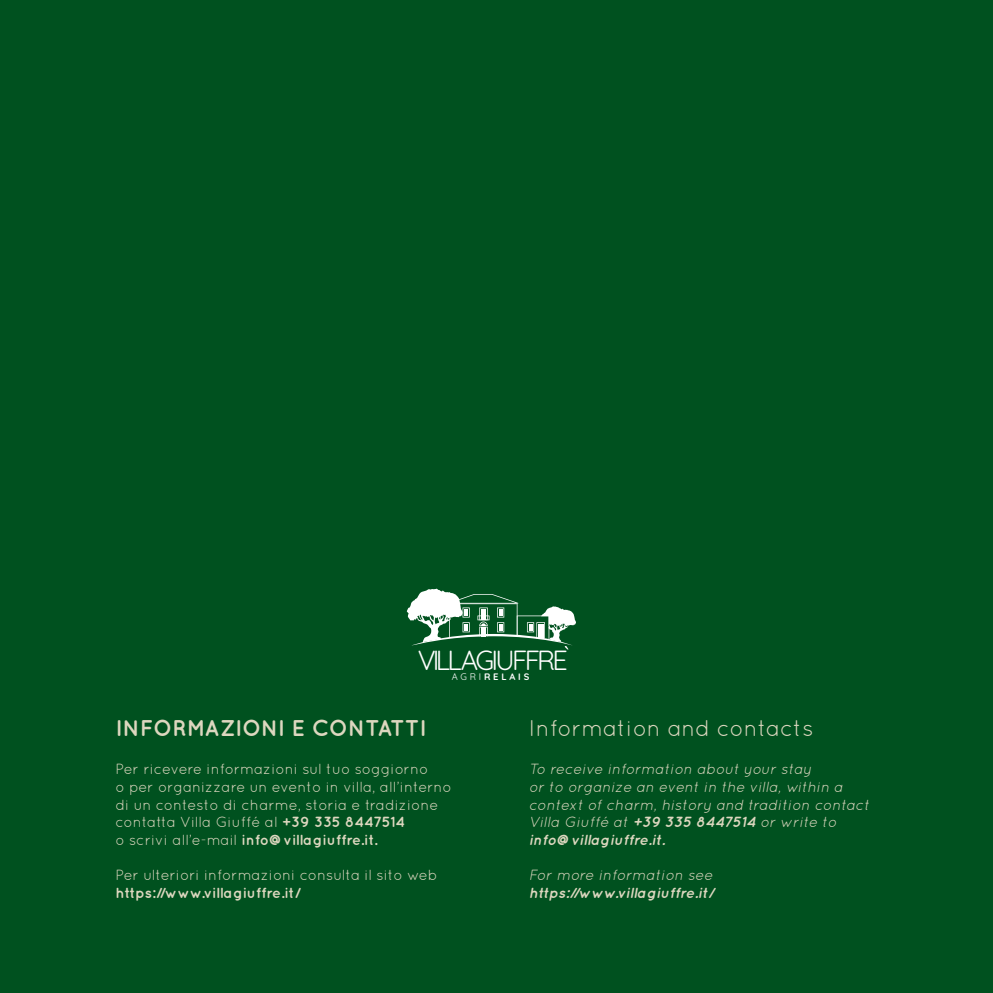
<style>
.page{position:relative;width:993px;height:993px;background:#fff}
.page>*{position:absolute;margin:0;border:0;box-sizing:border-box;transform-origin:0 0}
.t1{font:26.95px "Quicksand";letter-spacing:-.1em;color:#fff}
.t2{font:22.75px "Quicksand";color:#ddd7bf}
.t3{font:700 22.75px "Quicksand";letter-spacing:-.005em;color:#ddd7bf}
.t4{font:14.7px/17.7px "Quicksand";color:#ddd7bf}
.t5{font:italic 14.7px/17.7px "Quicksand";color:#ddd7bf}
.t6{font:700 14.7px "Quicksand";color:#ddd7bf}
.t7{font:italic 700 14.7px "Quicksand";color:#ddd7bf}
.t8{font:700 9.28px "Quicksand";letter-spacing:.3em;color:#fff}
.s1{font-weight:400}
.s2{font-weight:700}
</style>
<div class="page">
<div style="left:0;top:0;width:992px;height:992px;background:#00511f"></div>
<svg style="left:406px;top:588px;width:170px;height:61px"></svg>
<h1 class="t1" style="left:417px;top:639px;width:152px">VILLAGIUFFRE</h1>
<p class="t8" style="left:451px;top:668px;width:79px"><span class="s1">AGRI</span>RELAIS</p>
<h2 class="t3" style="left:115px;top:713px;width:312px">INFORMAZIONI E CONTATTI</h2>
<p class="t4" style="left:115px;top:760px;width:337px">Per ricevere informazioni sul tuo soggiorno<br>o per organizzare un evento in villa, all’interno di un contesto di charme, storia e tradizione contatta Villa Giuffé al <span class="s2">+39 335 8447514<br></span>o scrivi all’e-mail <span class="s2">info@villagiuffre.it.</span></p>
<p class="t4" style="left:115px;top:865px;width:323px">Per ulteriori informazioni consulta il sito web</p>
<p class="t6" style="left:115px;top:883px;width:187px">https://www.villagiuffre.it/</p>
<h2 class="t2" style="left:528px;top:714px;width:286px">Information and contacts</h2>
<p class="t5" style="left:528px;top:760px;width:345px">To receive information about your stay<br>or to organize an event in the villa, within a context of charm, history and tradition contact Villa Giuffé at <span class="s2">+39 335 8447514</span> or write to <span class="s2">info@villagiuffre.it.</span></p>
<p class="t5" style="left:528px;top:865px;width:188px">For more information see</p>
<p class="t7" style="left:528px;top:883px;width:190px">https://www.villagiuffre.it/</p>
</div>
